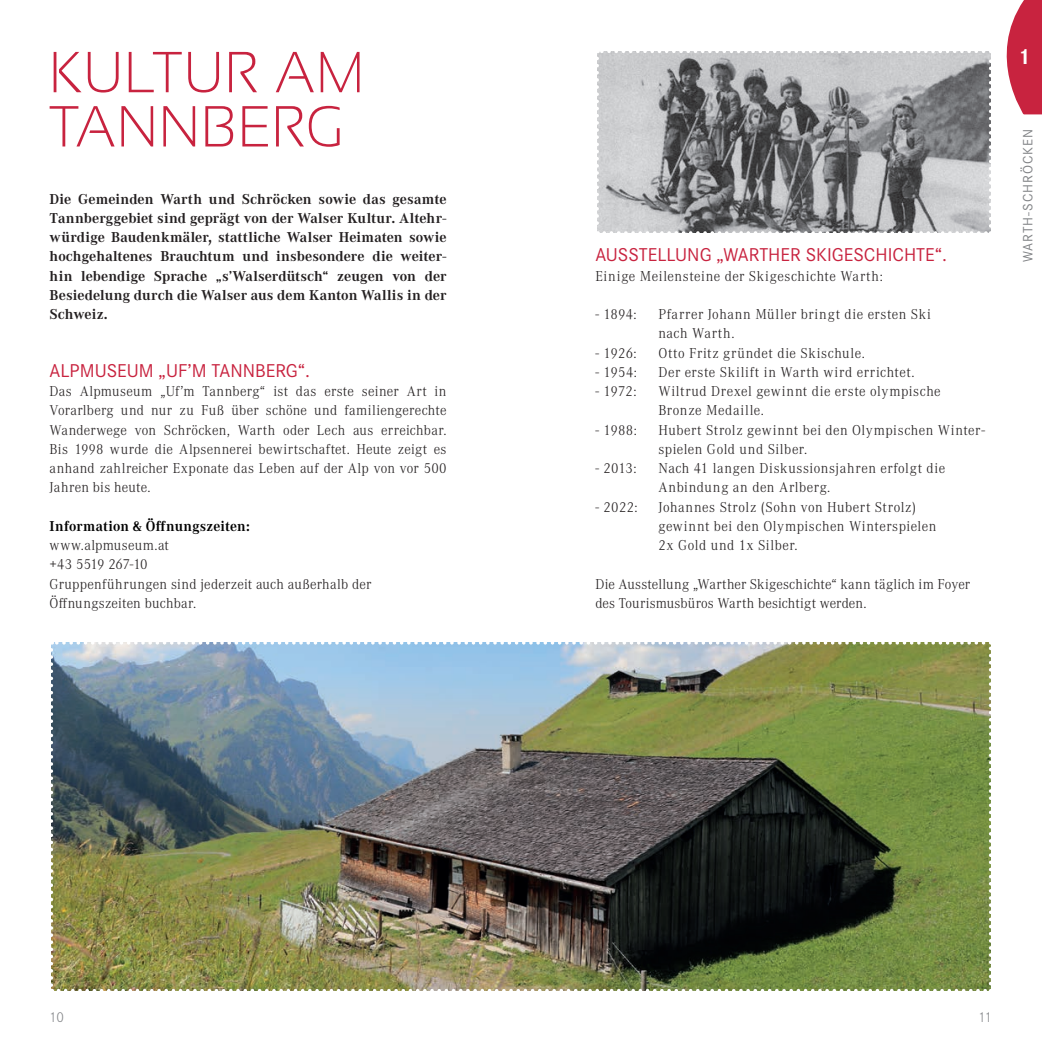
<style>
.page{position:relative;width:1042px;height:1042px;background:#fff}
.page>*{position:absolute;margin:0;border:0;box-sizing:border-box;transform-origin:0 0}
.KAPITEL{font:300 57.75px "Sansation";letter-spacing:.04em;color:#c8233f;scale:.95 1}
.EINLEITUNG{font:700 22.75px "Corporate S Pro";color:#fff}
.SUBHEAD{font:19.25px "Corporate S Pro";color:#c8233f}
.FLIESSTEXT{font:300 14.88px/19.2px "Corporate A";letter-spacing:.03em;color:#231f20}
.EINLEITUNG-2{font:700 14.88px/19.2px "Corporate A";letter-spacing:.005em;color:#231f20;text-align:justify}
.FLIESSTEXT-2{font:300 14.88px/19.2px "Corporate A";letter-spacing:.01em;color:#231f20}
.FLIESSTEXT-3{font:300 14.88px "Corporate A";letter-spacing:.05em;color:#231f20}
.FLIESSTEXT-4{font:700 14.88px "Corporate A";letter-spacing:.01em;color:#000}
.FLIESSTEXT-5{font:300 14.88px "Corporate A";letter-spacing:-.025em;color:#231f20}
.t1{font:300 14.88px "Corporate S Pro";color:#808285}
.EINLEITUNG-3{font:14px "Corporate S Pro";letter-spacing:.065em;color:#808285}
</style>
<div class="page">
<img style="left:51px;top:642px;width:940px;height:349px">
<svg style="left:597px;top:0;width:445px;height:233px"></svg>
<p class="KAPITEL" style="left:50px;top:40px;width:332px">KULTUR AM</p>
<p class="KAPITEL" style="left:50px;top:95px;width:310px">TANNBERG</p>
<p class="EINLEITUNG-2" style="left:50px;top:189px;width:398px">Die Gemeinden Warth und Schröcken sowie das gesamte Tannberggebiet sind geprägt von der Walser Kultur. Altehr&shy;würdige Baudenkmäler, stattliche Walser Heimaten sowie hochgehaltenes Brauchtum und insbesondere die weiter&shy;hin lebendige Sprache „s’Walserdütsch“ zeugen von der Besiedelung durch die Walser aus dem Kanton Wallis in der Schweiz.</p>
<p class="SUBHEAD" style="left:50px;top:356px;width:262px">ALPMUSEUM „UF’M TANNBERG“.</p>
<p class="FLIESSTEXT" style="left:50px;top:381px;width:398px;text-align:justify">Das Alpmuseum „Uf’m Tannberg“ ist das erste seiner Art in Vorarlberg und nur zu Fuß über schöne und familiengerechte Wanderwege von Schröcken, Warth oder Lech aus erreichbar.<br>Bis 1998 wurde die Alpsennerei bewirtschaftet. Heute zeigt es anhand zahlreicher Exponate das Leben auf der Alp von vor 500<br>Jahren bis heute.</p>
<p class="FLIESSTEXT-4" style="left:50px;top:516px;width:202px">Information &amp; Öffnungszeiten:</p>
<p class="FLIESSTEXT" style="left:50px;top:535px;width:121px">www.alpmuseum.at</p>
<p class="FLIESSTEXT-5" style="left:50px;top:555px;width:99px">+43 5519 267-10</p>
<p class="FLIESSTEXT" style="left:50px;top:574px;width:323px">Gruppenführungen sind jederzeit auch außerhalb der</p>
<p class="FLIESSTEXT" style="left:50px;top:593px;width:148px">Öffnungszeiten buchbar.</p>
<p class="SUBHEAD" style="left:595px;top:241px;width:353px">AUSSTELLUNG „WARTHER SKIGESCHICHTE“.</p>
<p class="FLIESSTEXT" style="left:595px;top:266px;width:289px">Einige Meilensteine der Skigeschichte Warth:</p>
<p class="FLIESSTEXT" style="left:595px;top:304px;width:43px">- 1894:</p>
<p class="FLIESSTEXT-3" style="left:658px;top:304px;width:274px">Pfarrer Johann Müller bringt die ersten Ski</p>
<p class="FLIESSTEXT" style="left:658px;top:323px;width:78px">nach Warth.</p>
<p class="FLIESSTEXT" style="left:595px;top:343px;width:43px">- 1926:</p>
<p class="FLIESSTEXT" style="left:658px;top:343px;width:208px">Otto Fritz gründet die Skischule.</p>
<p class="FLIESSTEXT" style="left:595px;top:362px;width:43px">- 1954:</p>
<p class="FLIESSTEXT-3" style="left:658px;top:362px;width:258px">Der erste Skilift in Warth wird errichtet.</p>
<p class="FLIESSTEXT" style="left:595px;top:381px;width:43px">- 1972:</p>
<p class="FLIESSTEXT" style="left:658px;top:381px;width:284px">Wiltrud Drexel gewinnt die erste olympische<br>Bronze Medaille.</p>
<p class="FLIESSTEXT" style="left:595px;top:420px;width:43px">- 1988:</p>
<p class="FLIESSTEXT" style="left:658px;top:420px;width:328px">Hubert Strolz gewinnt bei den Olympischen Winter&shy;spielen Gold und Silber.</p>
<p class="FLIESSTEXT" style="left:595px;top:458px;width:43px">- 2013:</p>
<p class="FLIESSTEXT" style="left:658px;top:458px;width:288px">Nach 41 langen Diskussionsjahren erfolgt die</p>
<p class="FLIESSTEXT" style="left:658px;top:477px;width:173px">Anbindung an den Arlberg.</p>
<p class="FLIESSTEXT" style="left:595px;top:497px;width:44px">- 2022:</p>
<p class="FLIESSTEXT" style="left:658px;top:497px;width:279px">Johannes Strolz (Sohn von Hubert Strolz) gewinnt bei den Olympischen Winterspielen<br>2x Gold und 1x Silber.</p>
<p class="FLIESSTEXT-2" style="left:595px;top:574px;width:376px">Die Ausstellung „Warther Skigeschichte“ kann täglich im Foyer des Tourismusbüros Warth besichtigt werden.</p>
<p class="EINLEITUNG" style="left:1017px;top:39px;width:14px">1</p>
<p class="EINLEITUNG-3" style="left:1017px;top:262px;width:135px;rotate:-90deg">WARTH-SCHRÖCKEN</p>
<p class="t1" style="left:50px;top:1007px;width:16px">10</p>
<p class="t1" style="left:978px;top:1007px;width:15px">11</p>
</div>
